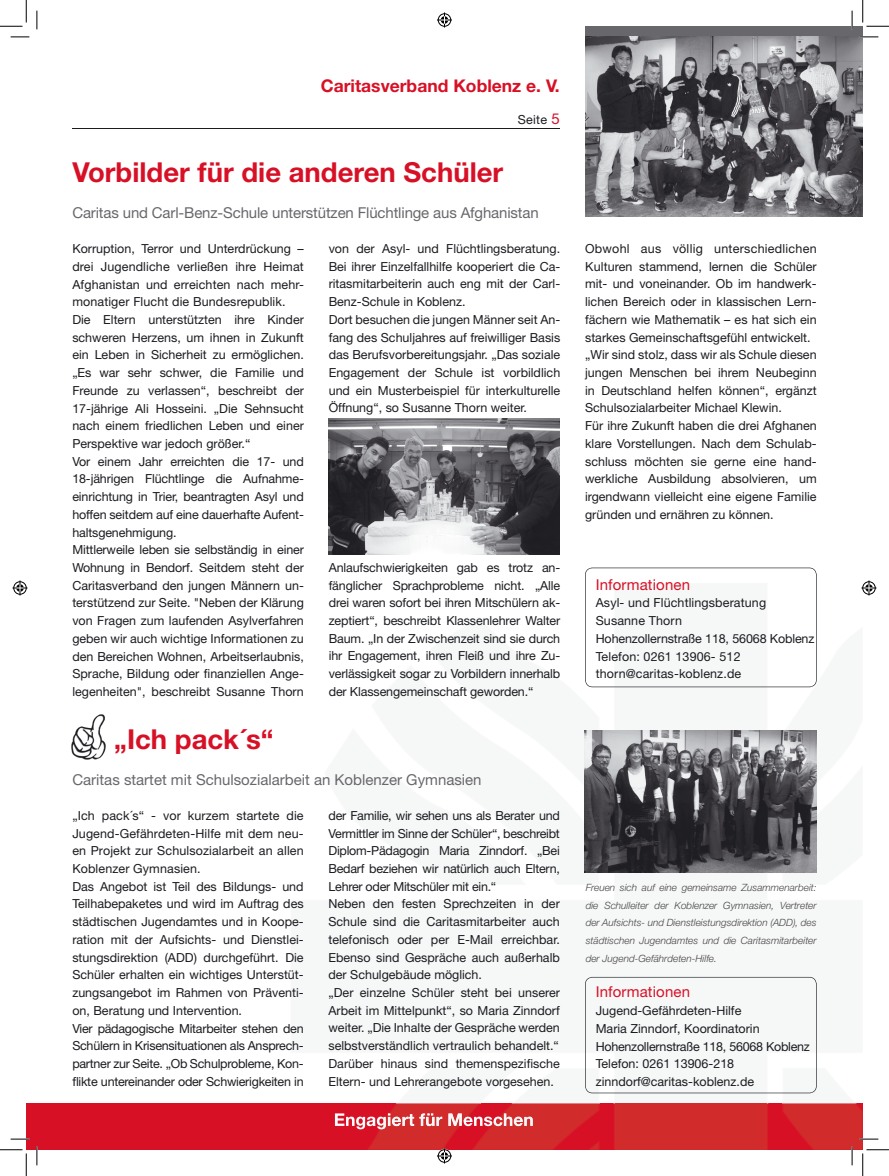
<style>
.page{position:relative;width:889px;height:1176px;background:#fff}
.page>*{position:absolute;margin:0;border:0;box-sizing:border-box;transform-origin:0 0}
.t1{font:700 27.5px "Helvetica Neue";color:#d81026}
.t2{font:700 17.5px "Helvetica Neue";color:#d81026}
.t3{font:15px "Helvetica Neue";letter-spacing:-.01em;color:#68676c}
.t4{font:15px "Helvetica Neue";letter-spacing:.01em;color:#d81026}
.t5{font:12.5px/17.8px "Helvetica Neue";color:#1b1c20}
.t6{font:italic 300 10px/17.8px "Helvetica Neue";color:#464347;text-align:justify}
.s1{font-size:15px;color:#d81026}
</style>
<div class="page">
<div style="left:26px;top:1103px;width:836px;height:46px;background:#d81026"></div>
<div style="left:585px;top:26px;width:277px;height:42px;background:#68676c"></div>
<img style="left:584px;top:731px;width:232px;height:141px">
<img style="left:585px;top:36px;width:277px;height:181px">
<img style="left:328px;top:419px;width:232px;height:135px">
<img style="left:71px;top:715px;width:35px;height:44px">
<hr style="left:72px;top:128px;width:488px;height:1px;background:#1b1c20">
<svg style="left:585px;top:567px;width:231px;height:120px"></svg>
<svg style="left:11px;top:36px;width:18px;height:2px"></svg>
<svg style="left:859px;top:36px;width:19px;height:2px"></svg>
<svg style="left:11px;top:1138px;width:18px;height:2px"></svg>
<svg style="left:36px;top:11px;width:2px;height:18px"></svg>
<svg style="left:36px;top:1146px;width:2px;height:19px"></svg>
<svg style="left:851px;top:11px;width:2px;height:18px"></svg>
<svg style="left:0;top:0;width:27px;height:27px"></svg>
<svg style="left:0;top:1149px;width:27px;height:27px"></svg>
<svg style="left:862px;top:0;width:27px;height:27px"></svg>
<svg style="left:437px;top:13px;width:15px;height:15px"></svg>
<svg style="left:335px;top:977px;width:554px;height:199px"></svg>
<svg style="left:13px;top:580px;width:15px;height:15px"></svg>
<svg style="left:861px;top:580px;width:15px;height:15px"></svg>
<h2 class="t2" style="left:321px;top:75px;width:240px">Caritasverband Koblenz e. V.</h2>
<p class="t5" style="left:518px;top:111px;width:43px">Seite <span class="s1">5</span></p>
<h1 class="t1" style="left:72px;top:155px;width:432px">Vorbilder für die anderen Schüler</h1>
<p class="t3" style="left:72px;top:203px;width:468px">Caritas und Carl-Benz-Schule unterstützen Flüchtlinge aus Afghanistan</p>
<p class="t5" style="left:72px;top:240px;width:233px">Korruption, Terror und Unterdrückung – drei Jugendliche verließen ihre Heimat Afghanistan und erreichten nach mehr&shy;monatiger Flucht die Bundesrepublik.<br>Die Eltern unterstützten ihre Kinder schweren Herzens, um ihnen in Zukunft ein Leben in Sicherheit zu ermöglichen. „Es war sehr schwer, die Familie und Freunde zu verlassen“, beschreibt der 17-jährige Ali Hosseini. „Die Sehnsucht nach einem friedlichen Leben und einer Perspektive war jedoch größer.“<br>Vor einem Jahr erreichten die 17- und 18-jährigen Flüchtlinge die Aufnahme&shy;einrichtung in Trier, beantragten Asyl und hoffen seitdem auf eine dauerhafte Aufent&shy;haltsgenehmigung.<br>Mittlerweile leben sie selbständig in einer Wohnung in Bendorf. Seitdem steht der Caritasverband den jungen Männern un&shy;terstützend zur Seite. "Neben der Klärung von Fragen zum laufenden Asylverfahren geben wir auch wichtige Informationen zu den Bereichen Wohnen, Arbeitserlaubnis, Sprache, Bildung oder finanziellen Ange&shy;legenheiten", beschreibt Susanne Thorn</p>
<p class="t5" style="left:329px;top:239px;width:233px">von der Asyl- und Flüchtlingsberatung.<br>Bei ihrer Einzelfallhilfe kooperiert die Ca&shy;ritasmitarbeiterin auch eng mit der Carl-Benz-Schule in Koblenz.<br>Dort besuchen die jungen Männer seit An&shy;fang des Schuljahres auf freiwilliger Basis das Berufsvorbereitungsjahr. „Das soziale Engagement der Schule ist vorbildlich und ein Musterbeispiel für interkulturelle Öffnung“, so Susanne Thorn weiter.</p>
<p class="t5" style="left:329px;top:558px;width:233px;text-align:justify">Anlaufschwierigkeiten gab es trotz an&shy;fänglicher Sprachprobleme nicht. „Alle drei waren sofort bei ihren Mitschülern ak&shy;zeptiert“, beschreibt Klassenlehrer Walter Baum. „In der Zwischenzeit sind sie durch ihr Engagement, ihren Fleiß und ihre Zu&shy;verlässigkeit sogar zu Vorbildern innerhalb der Klassengemeinschaft geworden.“</p>
<h1 class="t1" style="left:114px;top:722px;width:161px">„Ich pack´s“</h1>
<p class="t3" style="left:72px;top:770px;width:411px">Caritas startet mit Schulsozialarbeit an Koblenzer Gymnasien</p>
<p class="t5" style="left:72px;top:806px;width:233px">„Ich pack´s“ - vor kurzem startete die Jugend-Gefährdeten-Hilfe mit dem neu&shy;en Projekt zur Schulsozialarbeit an allen Koblenzer Gymnasien.<br>Das Angebot ist Teil des Bildungs- und Teilhabepaketes und wird im Auftrag des städtischen Jugendamtes und in Koope&shy;ration mit der Aufsichts- und Dienstlei&shy;stungsdirektion (ADD) durchgeführt. Die Schüler erhalten ein wichtiges Unterstüt&shy;zungsangebot im Rahmen von Präventi&shy;on, Beratung und Intervention.<br>Vier pädagogische Mitarbeiter stehen den Schülern in Krisensituationen als Ansprech&shy;partner zur Seite. „Ob Schulprobleme, Kon&shy;flikte untereinander oder Schwierigkeiten in</p>
<p class="t5" style="left:328px;top:806px;width:233px">der Familie, wir sehen uns als Berater und Vermittler im Sinne der Schüler“, beschreibt Diplom-Pädagogin Maria Zinndorf. „Bei Bedarf beziehen wir natürlich auch Eltern, Lehrer oder Mitschüler mit ein.“<br>Neben den festen Sprechzeiten in der Schule sind die Caritasmitarbeiter auch telefonisch oder per E-Mail erreichbar.<br>Ebenso sind Gespräche auch außerhalb der Schulgebäude möglich.<br>„Der einzelne Schüler steht bei unserer Arbeit im Mittelpunkt“, so Maria Zinndorf weiter. „Die Inhalte der Gespräche werden selbstverständlich vertraulich behandelt.“ Darüber hinaus sind themenspezifische Eltern- und Lehrerangebote vorgesehen.</p>
<p class="t5" style="left:585px;top:239px;width:233px">Obwohl aus völlig unterschiedlichen Kulturen stammend, lernen die Schüler mit- und voneinander. Ob im handwerk&shy;lichen Bereich oder in klassischen Lern&shy;fächern wie Mathematik – es hat sich ein starkes Gemeinschaftsgefühl entwickelt. „Wir sind stolz, dass wir als Schule diesen jungen Menschen bei ihrem Neubeginn in Deutschland helfen können“, ergänzt Schulsozialarbeiter Michael Klewin.<br>Für ihre Zukunft haben die drei Afghanen klare Vorstellungen. Nach dem Schulab&shy;schluss möchten sie gerne eine hand&shy;werkliche Ausbildung absolvieren, um irgendwann vielleicht eine eigene Familie gründen und ernähren zu können.</p>
<p class="t4" style="left:596px;top:575px;width:96px">Informationen</p>
<p class="t5" style="left:596px;top:594px;width:220px">Asyl- und Flüchtlingsberatung<br>Susanne Thorn<br>Hohenzollernstraße 118, 56068 Koblenz<br>Telefon: 0261 13906- 512 thorn@caritas-koblenz.de</p>
<p class="t6" style="left:586px;top:878px;width:232px">Freuen sich auf eine gemeinsame Zusammenarbeit: die Schulleiter der Koblenzer Gymnasien, Vertreter der Aufsichts- und Dienstleistungsdirektion (ADD), des städtischen Jugendamtes und die Caritasmitarbeiter der Jugend-Gefährdeten-Hilfe.</p>
<p class="t4" style="left:596px;top:983px;width:96px">Informationen</p>
<p class="t5" style="left:596px;top:1001px;width:216px">Jugend-Gefährdeten-Hilfe<br>Maria Zinndorf, Koordinatorin<br>Hohenzollernstraße 118, 56068 Koblenz<br>Telefon: 0261 13906-218 zinndorf@caritas-koblenz.de</p>
</div>
